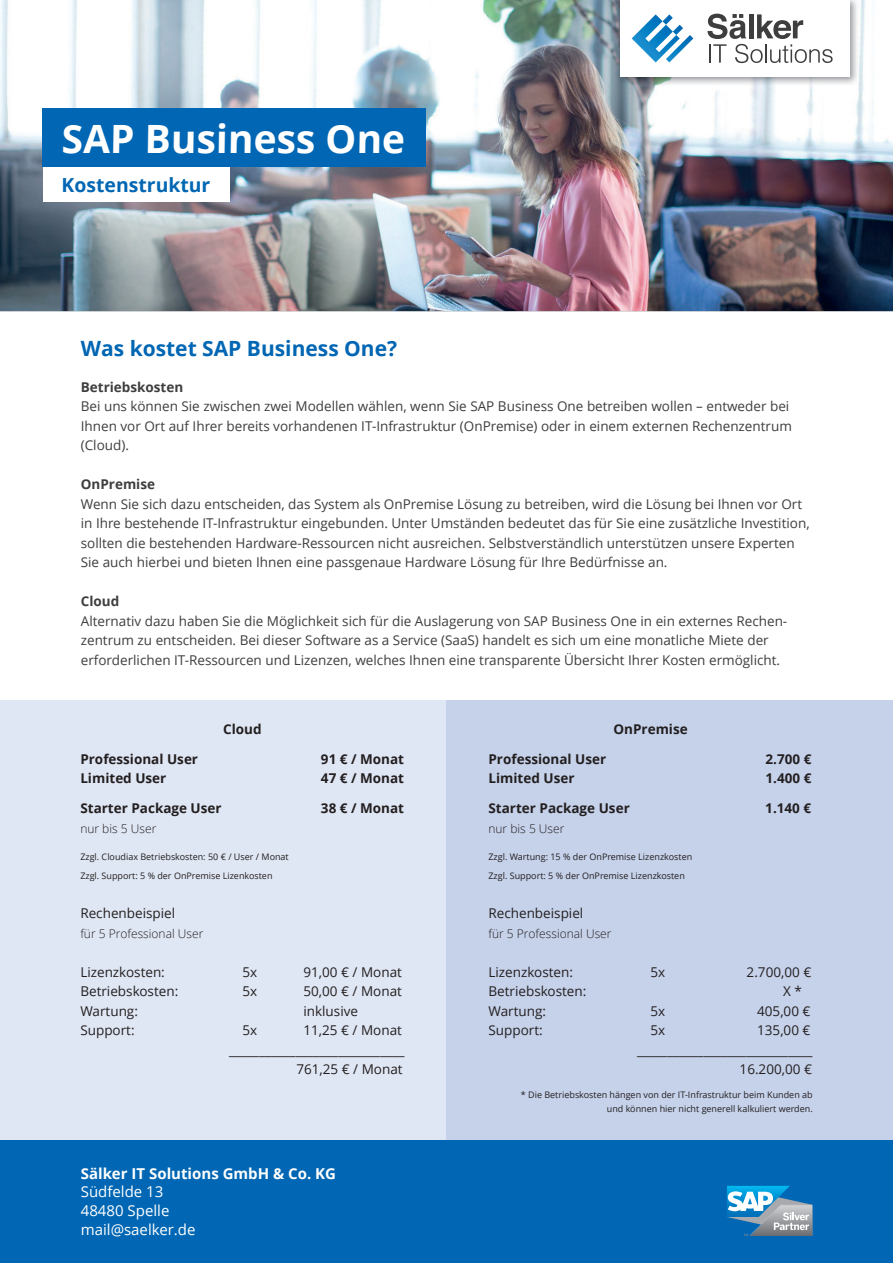
<style>
.page{position:relative;width:893px;height:1263px;background:#fff}
.page>*{position:absolute;margin:0;border:0;box-sizing:border-box;transform-origin:0 0}
.t1{font:700 39px "Open Sans";color:#fff}
.t2{font:700 21px "Open Sans";color:#0166b3}
.t3{font:700 19.35px "Open Sans";color:#0166b3}
.t4{font:15px/18.8px "Open Sans";color:#fff}
.t5{font:700 15px "Open Sans";color:#fff}
.t6{font:13.5px/19.5px "Open Sans";color:#3e3e3f}
.t7{font:13.5px/19.5px "Open Sans";color:#231f20;text-align:right}
.t8{font:700 13.5px "Open Sans";color:#231f20}
.t9{font:700 13.5px "Open Sans";color:#3e3e3f}
.t10{font:300 12px "Open Sans";color:#231f20}
.t11{font:9px/19.5px "Open Sans";color:#231f20}
</style>
<div class="page">
<img style="left:0;top:0;width:893px;height:311px">
<div style="left:43px;top:108px;width:383px;height:59px;background:#0166b3"></div>
<div style="left:43px;top:167px;width:187px;height:35px;background:#fff"></div>
<div style="left:0;top:1140px;width:893px;height:123px;background:#0166b3"></div>
<img style="left:616px;top:0;width:243px;height:86px">
<div style="left:620px;top:0;width:229px;height:76px;background:#fff"></div>
<svg style="left:707px;top:14px;width:126px;height:49px"></svg>
<svg style="left:632px;top:14px;width:61px;height:48px"></svg>
<svg style="left:727px;top:1186px;width:85px;height:50px"></svg>
<div style="left:0;top:700px;width:446px;height:440px;background:#e0e7f4"></div>
<div style="left:446px;top:700px;width:447px;height:440px;background:#c6d2ea"></div>
<h1 class="t1" style="left:62px;top:111px;width:346px">SAP Business One</h1>
<h3 class="t3" style="left:62px;top:171px;width:150px">Kostenstruktur</h3>
<h2 class="t2" style="left:81px;top:334px;width:318px">Was kostet SAP Business One?</h2>
<p class="t9" style="left:81px;top:377px;width:104px">Betriebskosten</p>
<p class="t6" style="left:81px;top:396px;width:713px">Bei uns können Sie zwischen zwei Modellen wählen, wenn Sie SAP Business One betreiben wollen – entweder bei<br>Ihnen vor Ort auf Ihrer bereits vorhandenen IT-Infrastruktur (OnPremise) oder in einem externen Rechenzentrum (Cloud).</p>
<p class="t9" style="left:81px;top:475px;width:76px">OnPremise</p>
<p class="t6" style="left:81px;top:494px;width:730px">Wenn Sie sich dazu entscheiden, das System als OnPremise Lösung zu betreiben, wird die Lösung bei Ihnen vor Ort in Ihre bestehende IT-Infrastruktur eingebunden. Unter Umständen bedeutet das für Sie eine zusätzliche Investition, sollten die bestehenden Hardware-Ressourcen nicht ausreichen. Selbstverständlich unterstützen unsere Experten Sie auch hierbei und bieten Ihnen eine passgenaue Hardware Lösung für Ihre Bedürfnisse an.</p>
<p class="t9" style="left:81px;top:592px;width:40px">Cloud</p>
<p class="t6" style="left:81px;top:611px;width:708px">Alternativ dazu haben Sie die Möglichkeit sich für die Auslagerung von SAP Business One in ein externes Rechen&shy;zentrum zu entscheiden. Bei dieser Software as a Service (SaaS) handelt es sich um eine monatliche Miete der erforderlichen IT-Ressourcen und Lizenzen, welches Ihnen eine transparente Übersicht Ihrer Kosten ermöglicht.</p>
<p class="t8" style="left:223px;top:719px;width:40px">Cloud</p>
<p class="t8" style="left:80px;top:749px;width:119px">Professional User</p>
<p class="t8" style="left:321px;top:749px;width:85px">91 € / Monat</p>
<p class="t8" style="left:80px;top:769px;width:88px">Limited User</p>
<p class="t8" style="left:321px;top:769px;width:85px">47 € / Monat</p>
<p class="t8" style="left:80px;top:799px;width:143px">Starter Package User</p>
<p class="t8" style="left:321px;top:799px;width:85px">38 € / Monat</p>
<p class="t10" style="left:80px;top:820px;width:77px">nur bis 5 User</p>
<p class="t11" style="left:80px;top:846px;width:210px">Zzgl. Cloudiax Betriebskosten: 50 € / User / Monat<br>Zzgl. Support: 5 % der OnPremise Lizenkosten</p>
<p class="t7" style="left:80px;top:903px;width:96px">Rechenbeispiel</p>
<p class="t10" style="left:80px;top:925px;width:125px">für 5 Professional User</p>
<p class="t7" style="left:80px;top:962px;width:86px">Lizenzkosten:</p>
<p class="t7" style="left:242px;top:962px;width:16px">5x</p>
<p class="t7" style="left:303px;top:962px;width:100px">91,00 € / Monat</p>
<p class="t7" style="left:80px;top:981px;width:99px">Betriebskosten:</p>
<p class="t7" style="left:242px;top:981px;width:16px">5x</p>
<p class="t7" style="left:303px;top:981px;width:100px">50,00 € / Monat</p>
<p class="t7" style="left:80px;top:1001px;width:59px">Wartung:</p>
<p class="t7" style="left:303px;top:1001px;width:56px">inklusive</p>
<p class="t7" style="left:80px;top:1020px;width:56px">Support:</p>
<p class="t7" style="left:242px;top:1020px;width:16px">5x</p>
<p class="t7" style="left:229px;top:1020px;width:177px">11,25 € / Monat _____________________________<br>761,25 € / Monat</p>
<p class="t5" style="left:81px;top:1162px;width:257px">Sälker IT Solutions GmbH &amp; Co. KG</p>
<p class="t4" style="left:81px;top:1182px;width:116px">Südfelde 13<br>48480 Spelle mail@saelker.de</p>
<p class="t8" style="left:613px;top:719px;width:76px">OnPremise</p>
<p class="t8" style="left:488px;top:749px;width:119px">Professional User</p>
<p class="t8" style="left:765px;top:749px;width:47px">2.700 €</p>
<p class="t8" style="left:488px;top:769px;width:88px">Limited User</p>
<p class="t8" style="left:765px;top:769px;width:47px">1.400 €</p>
<p class="t8" style="left:488px;top:799px;width:143px">Starter Package User</p>
<p class="t8" style="left:765px;top:799px;width:47px">1.140 €</p>
<p class="t10" style="left:488px;top:820px;width:77px">nur bis 5 User</p>
<p class="t11" style="left:488px;top:846px;width:205px">Zzgl. Wartung: 15 % der OnPremise Lizenzkosten<br>Zzgl. Support: 5 % der OnPremise Lizenzkosten</p>
<p class="t7" style="left:488px;top:903px;width:96px">Rechenbeispiel</p>
<p class="t10" style="left:488px;top:925px;width:125px">für 5 Professional User</p>
<p class="t7" style="left:488px;top:962px;width:86px">Lizenzkosten:</p>
<p class="t7" style="left:650px;top:962px;width:16px">5x</p>
<p class="t7" style="left:747px;top:962px;width:66px">2.700,00 €</p>
<p class="t7" style="left:488px;top:981px;width:99px">Betriebskosten:</p>
<p class="t7" style="left:783px;top:981px;width:20px">X *</p>
<p class="t7" style="left:488px;top:1001px;width:59px">Wartung:</p>
<p class="t7" style="left:650px;top:1001px;width:16px">5x</p>
<p class="t7" style="left:757px;top:1001px;width:55px">405,00 €</p>
<p class="t7" style="left:488px;top:1020px;width:56px">Support:</p>
<p class="t7" style="left:650px;top:1020px;width:16px">5x</p>
<p class="t7" style="left:637px;top:1020px;width:177px">135,00 € _____________________________<br>16.200,00 €</p>
<p class="t11" style="left:521px;top:1088px;width:293px;line-height:13.5px;text-align:right">* Die Betriebskosten hängen von der IT-Infrastruktur beim Kunden ab und können hier nicht generell kalkuliert werden.</p>
</div>
